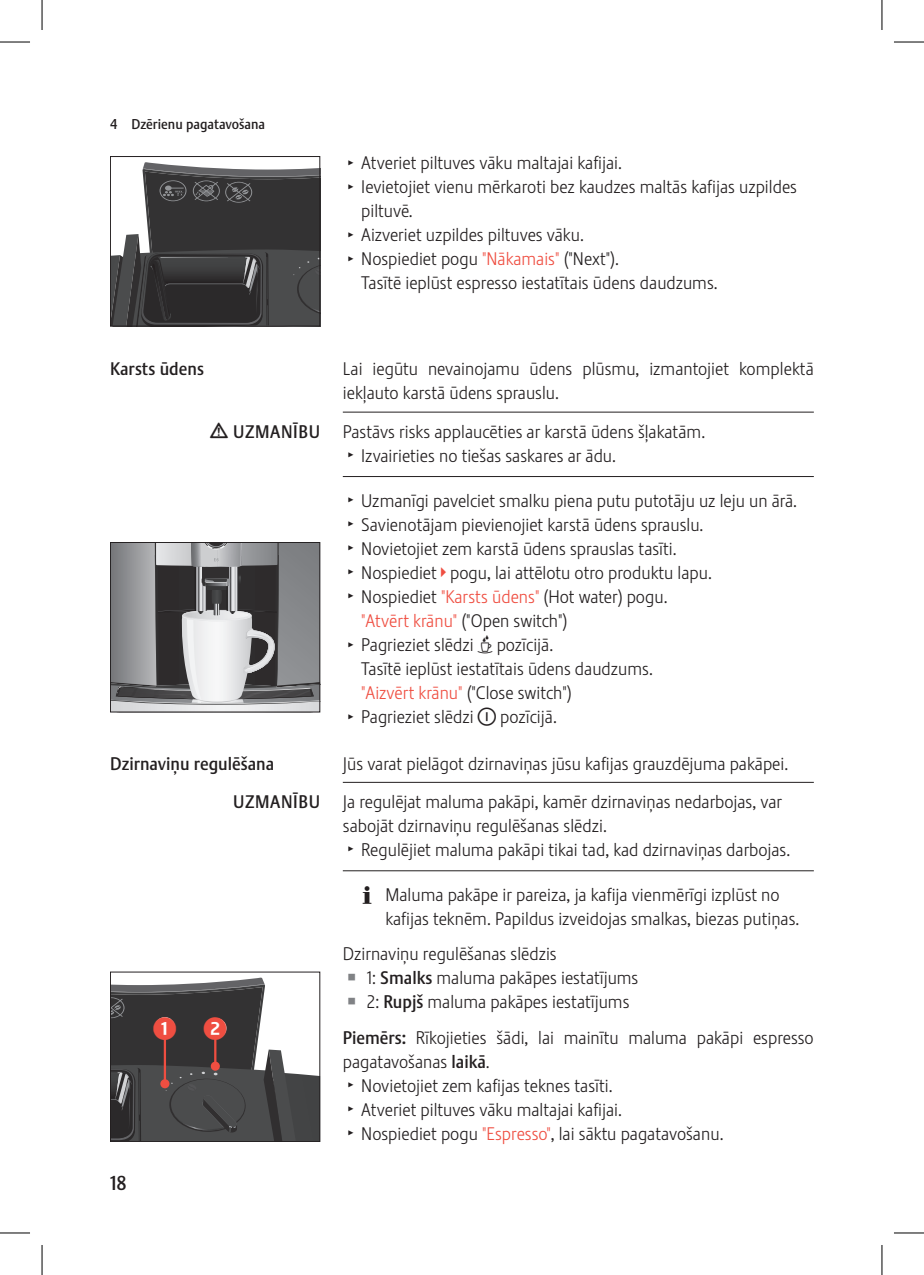
<style>
.page{position:relative;width:924px;height:1275px;background:#fff}
.page>*{position:absolute;margin:0;border:0;box-sizing:border-box;transform-origin:0 0}
.t1{font:28px "Calligraphr";color:#ef4e41}
.t2{font:20px "Stalemate Pro 2 J Medium";color:#231f20}
.t3{font:18px/24px "Stalemate Pro 2 J Light";color:#231f20}
.t4{font:18px/38.2px "Stalemate Pro 2 J Medium";color:#231f20}
.t5{font:18px "Stalemate Pro 2 J Medium";letter-spacing:.03em;color:#231f20}
.t6{font:14px "Stalemate Pro 2 J Medium";color:#231f20}
.s1{font-family:"Jura Pict 2006";font-size:14px}
.s2{color:#ef4e41}
.s3{font-family:"Jura Pict 2006";font-size:16px}
.s4{font-family:"Jura Pict 2006";color:#ef4e41}
.s5{font-family:"Jura Pict 2006"}
.s6{font-family:"Jura Pict 2006";font-size:24px;color:#808285}
.s7{font-family:"Stalemate Pro 2 J Medium"}
</style>
<div class="page">
<hr style="left:342px;top:411px;width:471px;height:1px;background:#231f20">
<hr style="left:342px;top:476px;width:471px;height:1px;background:#231f20">
<hr style="left:342px;top:782px;width:471px;height:1px;background:#231f20">
<hr style="left:342px;top:870px;width:471px;height:1px;background:#231f20">
<svg style="left:110px;top:162px;width:210px;height:165px;background:#535253"></svg>
<div style="left:110px;top:156px;width:210px;height:170px;border:1px solid #231f20"></div>
<svg style="left:112px;top:544px;width:206px;height:166px;background:#8a8a8c"></svg>
<div style="left:110px;top:542px;width:210px;height:170px;border:1px solid #231f20"></div>
<svg style="left:112px;top:977px;width:206px;height:163px"></svg>
<div style="left:110px;top:971px;width:210px;height:171px;border:1px solid #231f20"></div>
<hr style="left:164px;top:1029px;width:2px;height:54px;background:#ef4e41">
<div style="left:160px;top:1079px;width:9px;height:9px;background:#ef4e41;border-radius:50%"></div>
<div style="left:155px;top:1017px;width:20px;height:20px;background:#fff;border-radius:50%"></div>
<hr style="left:214px;top:1029px;width:2px;height:37px;background:#ef4e41">
<div style="left:211px;top:1061px;width:9px;height:9px;background:#ef4e41;border-radius:50%"></div>
<div style="left:206px;top:1018px;width:20px;height:20px;background:#fff;border-radius:50%"></div>
<hr style="left:0;top:42px;width:30px;height:1px;background:#000">
<hr style="left:893px;top:42px;width:30px;height:1px;background:#000">
<hr style="left:0;top:1232px;width:30px;height:1px;background:#000">
<hr style="left:893px;top:1232px;width:30px;height:1px;background:#000">
<hr style="left:42px;top:0;width:1px;height:30px;background:#000">
<hr style="left:42px;top:1245px;width:1px;height:30px;background:#000">
<hr style="left:881px;top:0;width:1px;height:30px;background:#000">
<hr style="left:881px;top:1245px;width:1px;height:30px;background:#000">
<p class="t6" style="left:110px;top:115px;width:156px">4 Dzērienu pagatavošana</p>
<p class="t3" style="left:348px;top:151px;width:273px"><span class="s1">T</span> Atveriet piltuves vāku maltajai kafijai.</p>
<p class="t3" style="left:348px;top:175px;width:450px"><span class="s1">T</span> Ievietojiet vienu mērkaroti bez kaudzes maltās kafijas uzpildes</p>
<p class="t3" style="left:361px;top:199px;width:51px">piltuvē.</p>
<p class="t3" style="left:348px;top:223px;width:235px"><span class="s1">T</span> Aizveriet uzpildes piltuves vāku.</p>
<p class="t3" style="left:348px;top:247px;width:270px"><span class="s1">T</span> Nospiediet pogu <span class="s2">"Nākamais"</span> ("Next").</p>
<p class="t3" style="left:361px;top:271px;width:356px">Tasītē ieplūst espresso iestatītais ūdens daudzums.</p>
<p class="t4" style="left:110px;top:350px;width:95px">Karsts ūdens</p>
<p class="t5" style="left:210px;top:420px;width:111px"><span class="s3">J</span> UZMANĪBU</p>
<p class="t4" style="left:233px;top:744px;width:88px;text-indent:-123px">Dzirnaviņu regulēšana<br>UZMANĪBU</p>
<h1 class="t1" style="left:152px;top:1012px;width:77px">q w</h1>
<p class="t2" style="left:110px;top:1171px;width:18px">18</p>
<p class="t3" style="left:342px;top:357px;width:472px">Lai iegūtu nevainojamu ūdens plūsmu, izmantojiet komplektā iekļauto karstā ūdens sprauslu.</p>
<p class="t3" style="left:348px;top:419px;width:356px;text-indent:-6px">Pastāvs risks applaucēties ar karstā ūdens šļakatām.<br><span class="s1">T</span> Izvairieties no tiešas saskares ar ādu.</p>
<p class="t3" style="left:348px;top:488px;width:448px"><span class="s1">T</span> Uzmanīgi pavelciet smalku piena putu putotāju uz leju un ārā.</p>
<p class="t3" style="left:348px;top:512px;width:354px"><span class="s1">T</span> Savienotājam pievienojiet karstā ūdens sprauslu.</p>
<p class="t3" style="left:348px;top:536px;width:327px"><span class="s1">T</span> Novietojiet zem karstā ūdens sprauslas tasīti.</p>
<p class="t3" style="left:348px;top:560px;width:363px"><span class="s1">T</span> Nospiediet <span class="s4">^</span> pogu, lai attēlotu otro produktu lapu.</p>
<p class="t3" style="left:348px;top:584px;width:318px"><span class="s1">T</span> Nospiediet <span class="s2">"Karsts ūdens"</span> (Hot water) pogu.</p>
<p class="t3" style="left:361px;top:608px;width:207px"><span class="s2">"Atvērt krānu"</span> ("Open switch")</p>
<p class="t3" style="left:348px;top:632px;width:204px"><span class="s1">T</span> Pagrieziet slēdzi <span class="s5">x</span> pozīcijā.</p>
<p class="t3" style="left:361px;top:656px;width:291px">Tasītē ieplūst iestatītais ūdens daudzums.</p>
<p class="t3" style="left:361px;top:680px;width:212px"><span class="s2">"Aizvērt krānu"</span> ("Close switch")</p>
<p class="t3" style="left:348px;top:704px;width:208px"><span class="s1">T</span> Pagrieziet slēdzi <span class="s5">°</span> pozīcijā.</p>
<p class="t3" style="left:342px;top:744px;width:445px;line-height:38.2px">Jūs varat pielāgot dzirnaviņas jūsu kafijas grauzdējuma pakāpei.<br>Ja regulējat maluma pakāpi, kamēr dzirnaviņas nedarbojas, var</p>
<p class="t3" style="left:348px;top:813px;width:441px;text-indent:-6px">sabojāt dzirnaviņu regulēšanas slēdzi.<br><span class="s1">T</span> Regulējiet maluma pakāpi tikai tad, kad dzirnaviņas darbojas.</p>
<p class="t3" style="left:385px;top:883px;width:413px;text-indent:-23px"><span class="s5">E</span> Maluma pakāpe ir pareiza, ja kafija vienmērīgi izplūst no kafijas teknēm. Papildus izveidojas smalkas, biezas putiņas.</p>
<p class="t3" style="left:348px;top:942px;width:291px;text-indent:-6px">Dzirnaviņu regulēšanas slēdzis<br><span class="s6">U</span> 1: <span class="s7">Smalks</span> maluma pakāpes iestatījums<br><span class="s6">U</span> 2: <span class="s7">Rupjš</span> maluma pakāpes iestatījums</p>
<p class="t3" style="left:342px;top:1025px;width:472px"><span class="s7">Piemērs:</span> Rīkojieties šādi, lai mainītu maluma pakāpi espresso</p>
<p class="t3" style="left:342px;top:1049px;width:146px">pagatavošanas <span class="s7">laikā</span>.</p>
<p class="t3" style="left:348px;top:1073px;width:263px"><span class="s1">T</span> Novietojiet zem kafijas teknes tasīti.</p>
<p class="t3" style="left:348px;top:1097px;width:273px"><span class="s1">T</span> Atveriet piltuves vāku maltajai kafijai.</p>
<p class="t3" style="left:348px;top:1121px;width:374px"><span class="s1">T</span> Nospiediet pogu <span class="s2">"Espresso"</span>, lai sāktu pagatavošanu.</p>
</div>
